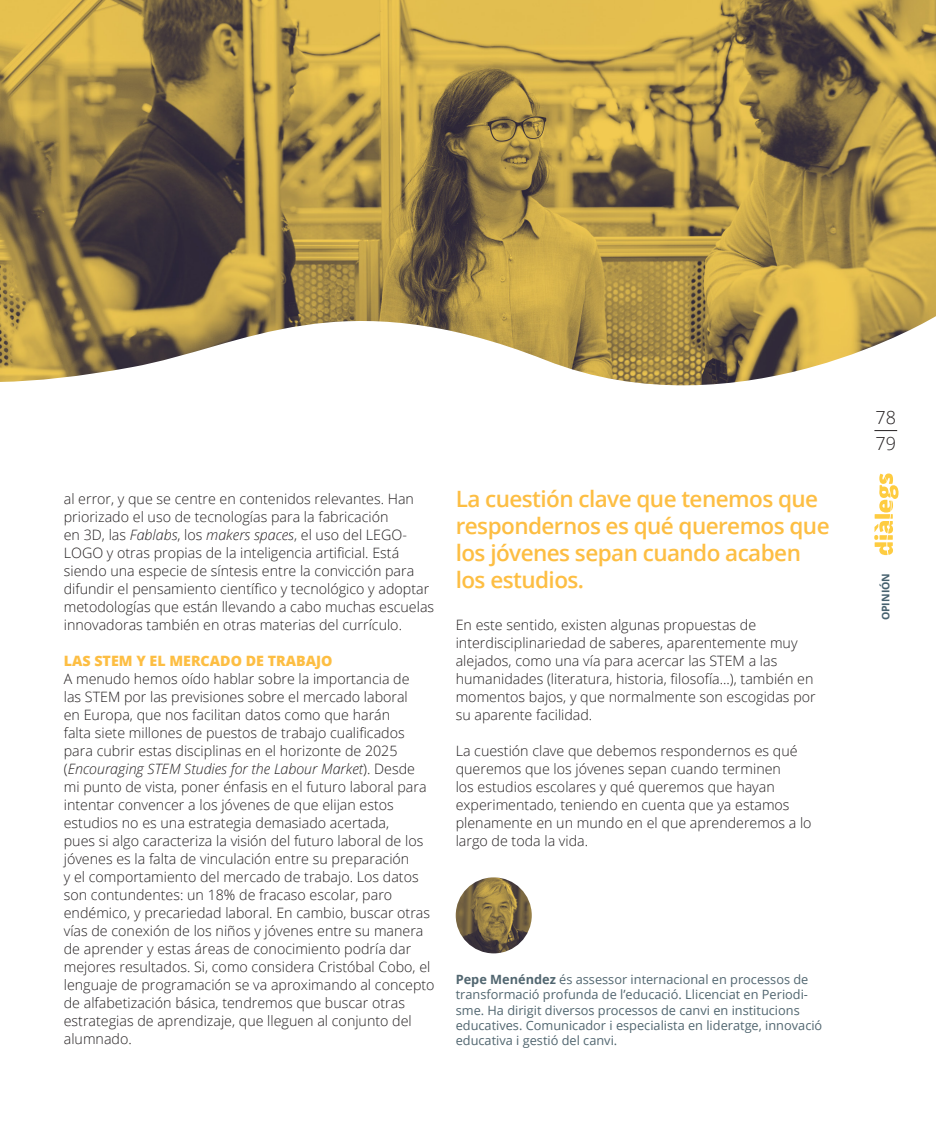
<style>
.page{position:relative;width:936px;height:1127px;background:#fff}
.page>*{position:absolute;margin:0;border:0;box-sizing:border-box;transform-origin:0 0}
.TEXTOS{font:600 22.5px/27px "Open Sans";letter-spacing:-.025em;color:#fdbe43}
.TEXTOS-2{font:300 18px "Open Sans";color:#231f20}
.TEXTOS-3{font:300 14.25px/18px "Open Sans";color:#231f20}
.TEXTOS-4{font:800 14.25px "Open Sans";color:#fdbe43}
.t1{font:12.75px/15.3px "Open Sans";color:#516670}
.t2{font:700 10.5px "Open Sans";color:#46616e}
.s1{font-style:italic}
.s2{font-weight:700}
</style>
<div class="page">
<img style="left:0;top:0;width:935px;height:386px">
<svg style="left:874px;top:473px;width:24px;height:82px"></svg>
<img style="left:455px;top:877px;width:76px;height:76px;border-radius:38px">
<svg style="left:874px;top:430px;width:23px;height:1px"></svg>
<p class="TEXTOS-3" style="left:64px;top:489px;width:372px">al error, y que se centre en contenidos relevantes. Han priorizado el uso de tecnologías para la fabricación<br>en 3D, las <span class="s1">Fablabs</span>, los <span class="s1">makers spaces</span>, el uso del LEGO-LOGO y otras propias de la inteligencia artificial. Está siendo una especie de síntesis entre la convicción para difundir el pensamiento científico y tecnológico y adoptar metodologías que están llevando a cabo muchas escuelas innovadoras también en otras materias del currículo.</p>
<p class="TEXTOS-4" style="left:64px;top:650px;width:270px">LAS STEM Y EL MERCADO DE TRABAJO</p>
<p class="TEXTOS-3" style="left:64px;top:669px;width:372px">A menudo hemos oído hablar sobre la importancia de<br>las STEM por las previsiones sobre el mercado laboral<br>en Europa, que nos facilitan datos como que harán<br>falta siete millones de puestos de trabajo cualificados para cubrir estas disciplinas en el horizonte de 2025 (<span class="s1">Encouraging STEM Studies for the Labour Market</span>). Desde<br>mi punto de vista, poner énfasis en el futuro laboral para intentar convencer a los jóvenes de que elijan estos estudios no es una estrategia demasiado acertada,<br>pues si algo caracteriza la visión del futuro laboral de los jóvenes es la falta de vinculación entre su preparación<br>y el comportamiento del mercado de trabajo. Los datos son contundentes: un 18% de fracaso escolar, paro endémico, y precariedad laboral. En cambio, buscar otras vías de conexión de los niños y jóvenes entre su manera de aprender y estas áreas de conocimiento podría dar mejores resultados. Si, como considera Cristóbal Cobo, el lenguaje de programación se va aproximando al concepto de alfabetización básica, tendremos que buscar otras estrategias de aprendizaje, que lleguen al conjunto del alumnado.</p>
<p class="TEXTOS" style="left:455px;top:484px;width:375px">La cuestión clave que tenemos que respondernos es qué queremos que los jóvenes sepan cuando acaben los estudios.</p>
<p class="TEXTOS-3" style="left:455px;top:615px;width:361px">En este sentido, existen algunas propuestas de interdisciplinariedad de saberes, aparentemente muy alejados, como una vía para acercar las STEM a las humanidades (literatura, historia, filosofía...), también en momentos bajos, y que normalmente son escogidas por su aparente facilidad.</p>
<p class="TEXTOS-3" style="left:455px;top:741px;width:357px">La cuestión clave que debemos respondernos es qué queremos que los jóvenes sepan cuando terminen<br>los estudios escolares y qué queremos que hayan experimentado, teniendo en cuenta que ya estamos plenamente en un mundo en el que aprenderemos a lo largo de toda la vida.</p>
<p class="t1" style="left:455px;top:971px;width:368px"><span class="s2">Pepe Menéndez</span> és assessor internacional en processos de transformació profunda de l’educació. Llicenciat en Periodi&shy;sme. Ha dirigit diversos processos de canvi en institucions educatives. Comunicador i especialista en lideratge, innovació educativa i gestió del canvi.</p>
<p class="TEXTOS-2" style="left:875px;top:406px;width:22px">78</p>
<p class="TEXTOS-2" style="left:875px;top:431px;width:22px">79</p>
<p class="t2" style="left:878px;top:620px;width:49px;rotate:-90deg">OPINIÓN</p>
</div>
